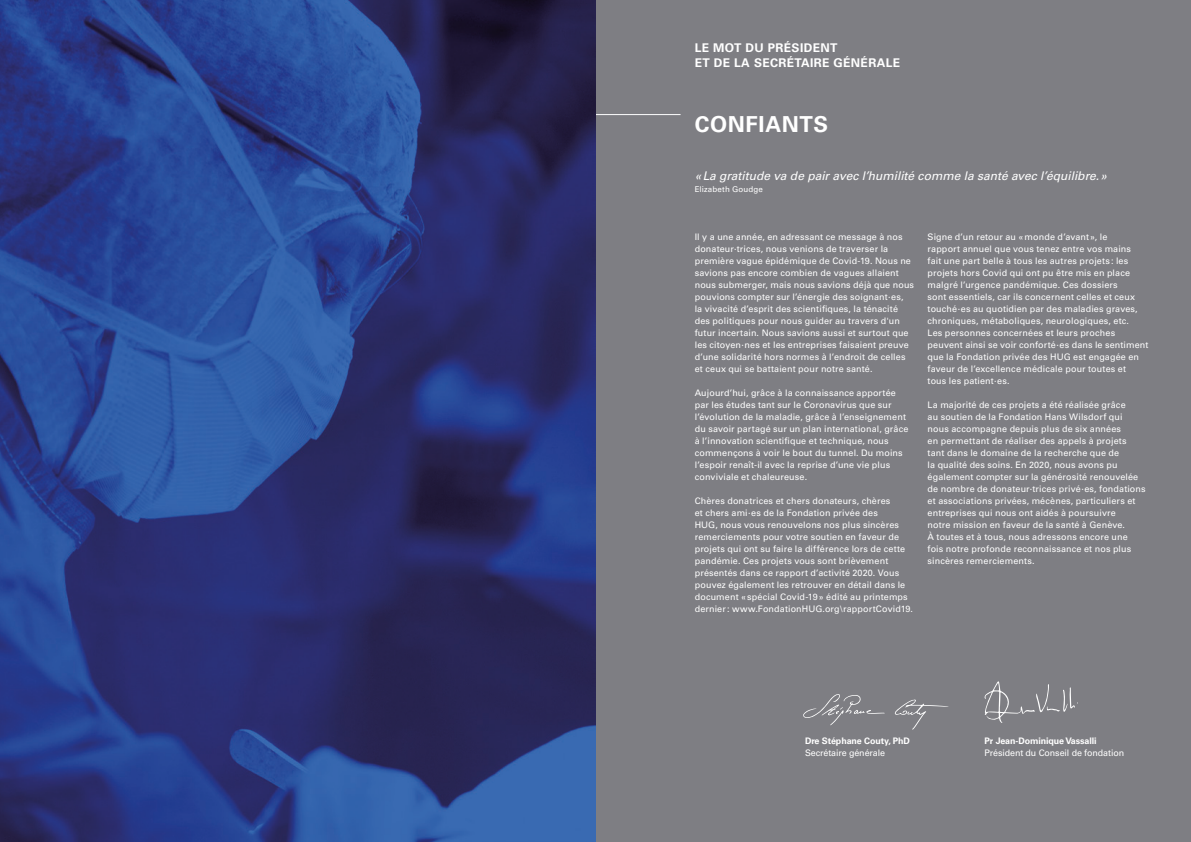
<style>
.page{position:relative;width:1191px;height:842px;background:#fff}
.page>*{position:absolute;margin:0;border:0;box-sizing:border-box;transform-origin:0 0}
.t1{font:700 22px "Univers";letter-spacing:.03em;color:#fff}
.t2{font:italic 12px "Univers";letter-spacing:-.005em;color:#fff}
.t3{font:700 12px/15px "Univers";letter-spacing:.03em;color:#fff}
.t4{font:9px/12px "Univers";letter-spacing:.01em;color:#fff}
.t5{font:9px "Univers";letter-spacing:-.01em;color:#fff}
.t6{font:700 9px "Univers";letter-spacing:-.01em;color:#fff}
.t7{font:8px "Univers";letter-spacing:.015em;color:#fff}
</style>
<div class="page">
<div style="left:595px;top:0;width:596px;height:842px;background:#7e7e83"></div>
<hr style="left:595px;top:114px;width:85px;height:1px;background:#fff">
<svg style="left:984px;top:681px;width:94px;height:42px"></svg>
<svg style="left:894px;top:699px;width:54px;height:30px"></svg>
<svg style="left:803px;top:694px;width:81px;height:31px"></svg>
<img style="left:0;top:0;width:595px;height:842px">
<h2 class="t3" style="left:694px;top:40px;width:207px">LE MOT DU PRÉSIDENT<br>ET DE LA SECRÉTAIRE GÉNÉRALE</h2>
<h1 class="t1" style="left:694px;top:111px;width:135px">CONFIANTS</h1>
<h2 class="t2" style="left:694px;top:169px;width:414px">«La gratitude va de pair avec l’humilité comme la santé avec l’équilibre.»</h2>
<p class="t7" style="left:694px;top:184px;width:70px">Elizabeth Goudge</p>
<p class="t4" style="left:694px;top:231px;width:221px">Il y a une année, en adressant ce message à nos donateur·trices, nous venions de traverser la première vague épidémique de Covid-19. Nous ne savions pas encore combien de vagues allaient nous submerger, mais nous savions déjà que nous pouvions compter sur l’énergie des soignant·es,<br>la vivacité d’esprit des scientifiques, la ténacité des politiques pour nous guider au travers d'un futur incertain. Nous savions aussi et surtout que les citoyen·nes et les entreprises faisaient preuve d’une solidarité hors normes à l’endroit de celles et ceux qui se battaient pour notre santé.</p>
<p class="t4" style="left:694px;top:387px;width:215px">Aujourd’hui, grâce à la connaissance apportée par les études tant sur le Coronavirus que sur l’évolution de la maladie, grâce à l’enseignement du savoir partagé sur un plan international, grâce à l’innovation scientifique et technique, nous commençons à voir le bout du tunnel. Du moins l’espoir renaît-il avec la reprise d’une vie plus conviviale et chaleureuse.</p>
<p class="t4" style="left:694px;top:495px;width:220px">Chères donatrices et chers donateurs, chères<br>et chers ami·es de la Fondation privée des<br>HUG, nous vous renouvelons nos plus sincères remerciements pour votre soutien en faveur de projets qui ont su faire la différence lors de cette pandémie. Ces projets vous sont brièvement présentés dans ce rapport d’activité 2020. Vous pouvez également les retrouver en détail dans le document «spécial Covid-19» édité au printemps dernier: www.FondationHUG.org\rapportCovid19.</p>
<p class="t4" style="left:927px;top:231px;width:222px">Signe d’un retour au «monde d’avant», le<br>rapport annuel que vous tenez entre vos mains<br>fait une part belle à tous les autres projets : les projets hors Covid qui ont pu être mis en place malgré l’urgence pandémique. Ces dossiers<br>sont essentiels, car ils concernent celles et ceux touché·es au quotidien par des maladies graves, chroniques, métaboliques, neurologiques, etc.<br>Les personnes concernées et leurs proches peuvent ainsi se voir conforté·es dans le sentiment que la Fondation privée des HUG est engagée en faveur de l’excellence médicale pour toutes et<br>tous les patient·es.</p>
<p class="t4" style="left:927px;top:399px;width:219px">La majorité de ces projets a été réalisée grâce<br>au soutien de la Fondation Hans Wilsdorf qui nous accompagne depuis plus de six années<br>en permettant de réaliser des appels à projets tant dans le domaine de la recherche que de<br>la qualité des soins. En 2020, nous avons pu également compter sur la générosité renouvelée de nombre de donateur·trices privé·es, fondations et associations privées, mécènes, particuliers et entreprises qui nous ont aidés à poursuivre<br>notre mission en faveur de la santé à Genève.<br>À toutes et à tous, nous adressons encore une fois notre profonde reconnaissance et nos plus sincères remerciements.</p>
<p class="t6" style="left:805px;top:735px;width:106px">Dre Stéphane Couty, PhD</p>
<p class="t5" style="left:805px;top:747px;width:81px">Secrétaire générale</p>
<p class="t6" style="left:984px;top:735px;width:114px">Pr Jean-Dominique Vassalli</p>
<p class="t5" style="left:984px;top:747px;width:141px">Président du Conseil de fondation</p>
</div>
